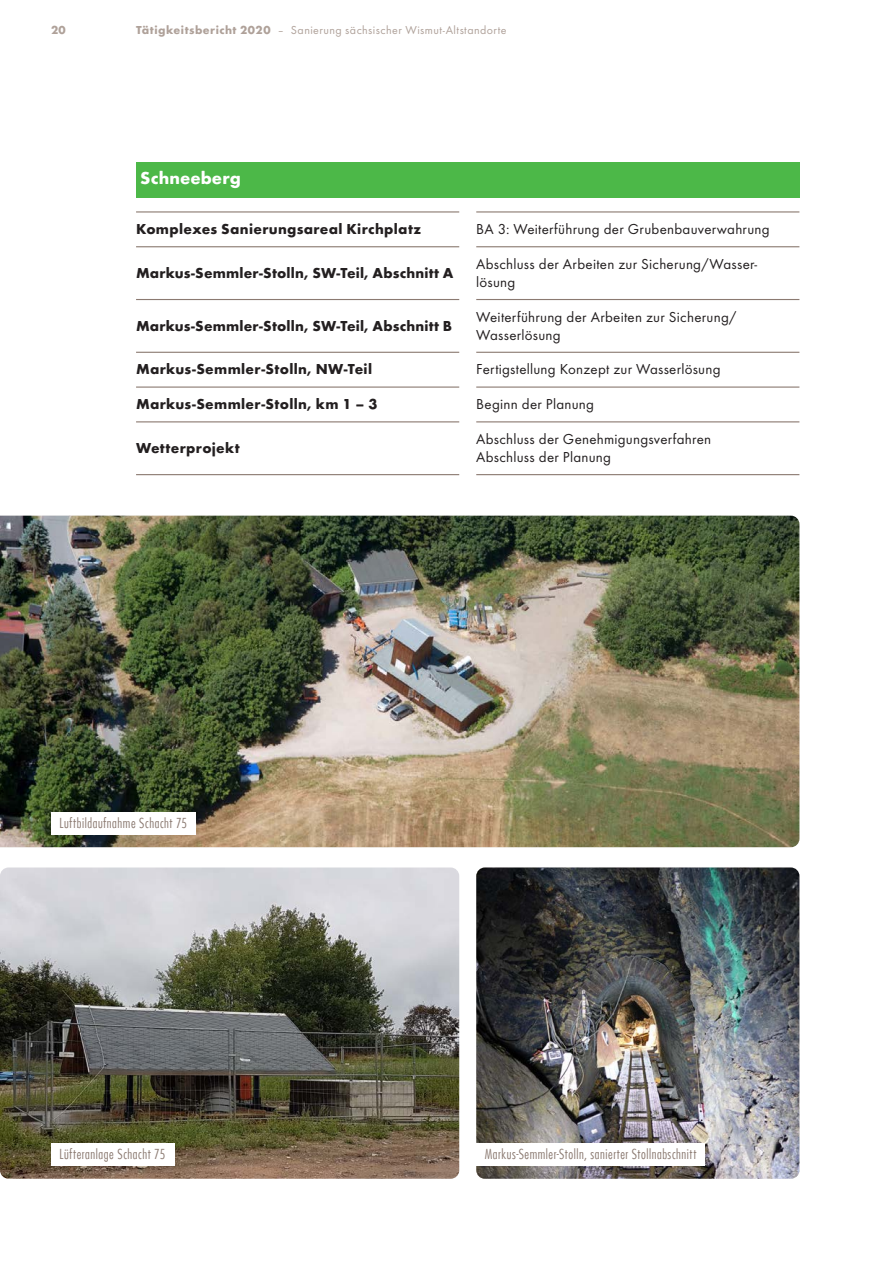
<style>
.page{position:relative;width:893px;height:1263px;background:#fff}
.page>*{position:absolute;margin:0;border:0;box-sizing:border-box;transform-origin:0 0}
.Headline_2_Kopie{font:700 18px "Futura Round";letter-spacing:.005em;color:#fff}
.Fließtext_Tabelle{font:15px/18px "Futura Round";letter-spacing:.015em;color:#231f20}
.Fließtext_Tabelle_bo{font:700 15px "Futura Round";letter-spacing:.02em;color:#231f20}
.Bildunterschrift{font:300 condensed 13.5px "Futura Com";letter-spacing:.04em;color:#8b7a71}
.t1{font:12px "Futura Round";letter-spacing:.035em;color:#afa199}
.t2{font:700 12px "Futura Round";color:#afa199}
.s1{font-weight:700}
</style>
<div class="page">
<div style="left:136px;top:162px;width:663px;height:35px;background:#4cb848"></div>
<hr style="left:136px;top:211px;width:323px;height:1px;background:#8b7a71">
<hr style="left:476px;top:211px;width:323px;height:1px;background:#8b7a71">
<hr style="left:136px;top:246px;width:323px;height:1px;background:#8b7a71">
<hr style="left:476px;top:246px;width:323px;height:1px;background:#8b7a71">
<hr style="left:136px;top:299px;width:323px;height:1px;background:#8b7a71">
<hr style="left:476px;top:299px;width:323px;height:1px;background:#8b7a71">
<hr style="left:136px;top:352px;width:323px;height:1px;background:#8b7a71">
<hr style="left:476px;top:352px;width:323px;height:1px;background:#8b7a71">
<hr style="left:136px;top:386px;width:323px;height:2px;background:#8b7a71">
<hr style="left:476px;top:386px;width:323px;height:2px;background:#8b7a71">
<hr style="left:136px;top:421px;width:323px;height:1px;background:#8b7a71">
<hr style="left:476px;top:421px;width:323px;height:1px;background:#8b7a71">
<hr style="left:136px;top:474px;width:323px;height:1px;background:#8b7a71">
<hr style="left:476px;top:474px;width:323px;height:1px;background:#8b7a71">
<img style="left:0;top:867px;width:459px;height:312px">
<div style="left:51px;top:1144px;width:123px;height:22px;background:#fff"></div>
<img style="left:0;top:516px;width:799px;height:331px">
<div style="left:51px;top:812px;width:145px;height:22px;background:#fff"></div>
<img style="left:476px;top:867px;width:323px;height:312px">
<div style="left:476px;top:1144px;width:229px;height:22px;background:#fff"></div>
<p class="t2" style="left:51px;top:21px;width:16px">20</p>
<p class="t1" style="left:136px;top:21px;width:372px"><span class="s1">Tätigkeitsbericht 2020</span> – Sanierung sächsischer Wismut-Altstandorte</p>
<p class="Headline_2_Kopie" style="left:140px;top:164px;width:102px">Schneeberg</p>
<p class="Fließtext_Tabelle_bo" style="left:136px;top:217px;width:287px">Komplexes Sanierungsareal Kirchplatz</p>
<p class="Fließtext_Tabelle" style="left:476px;top:219px;width:295px">BA 3: Weiterführung der Grubenbauverwahrung</p>
<p class="Fließtext_Tabelle_bo" style="left:136px;top:261px;width:319px">Markus-Semmler-Stolln, SW-Teil, Abschnitt A</p>
<p class="Fließtext_Tabelle" style="left:476px;top:254px;width:283px">Abschluss der Arbeiten zur Sicherung/Wasser&shy;lösung</p>
<p class="Fließtext_Tabelle_bo" style="left:136px;top:314px;width:318px">Markus-Semmler-Stolln, SW-Teil, Abschnitt B</p>
<p class="Fließtext_Tabelle" style="left:476px;top:306px;width:262px">Weiterführung der Arbeiten zur Sicherung/<br>Wasserlösung</p>
<p class="Fließtext_Tabelle_bo" style="left:136px;top:358px;width:237px">Markus-Semmler-Stolln, NW-Teil</p>
<p class="Fließtext_Tabelle" style="left:476px;top:359px;width:246px">Fertigstellung Konzept zur Wasserlösung</p>
<p class="Fließtext_Tabelle_bo" style="left:136px;top:393px;width:243px">Markus-Semmler-Stolln, km 1 – 3</p>
<p class="Fließtext_Tabelle" style="left:476px;top:394px;width:119px">Beginn der Planung</p>
<p class="Fließtext_Tabelle_bo" style="left:136px;top:436px;width:105px">Wetterprojekt</p>
<p class="Fließtext_Tabelle" style="left:476px;top:429px;width:236px">Abschluss der Genehmigungsverfahren</p>
<p class="Fließtext_Tabelle" style="left:476px;top:447px;width:136px">Abschluss der Planung</p>
<p class="Bildunterschrift" style="left:60px;top:814px;width:129px">Luftbildaufnahme Schacht 75</p>
<p class="Bildunterschrift" style="left:60px;top:1146px;width:108px">Lüfteranlage Schacht 75</p>
<p class="Bildunterschrift" style="left:485px;top:1146px;width:213px">Markus-Semmler-Stolln, sanierter Stollnabschnitt</p>
</div>
